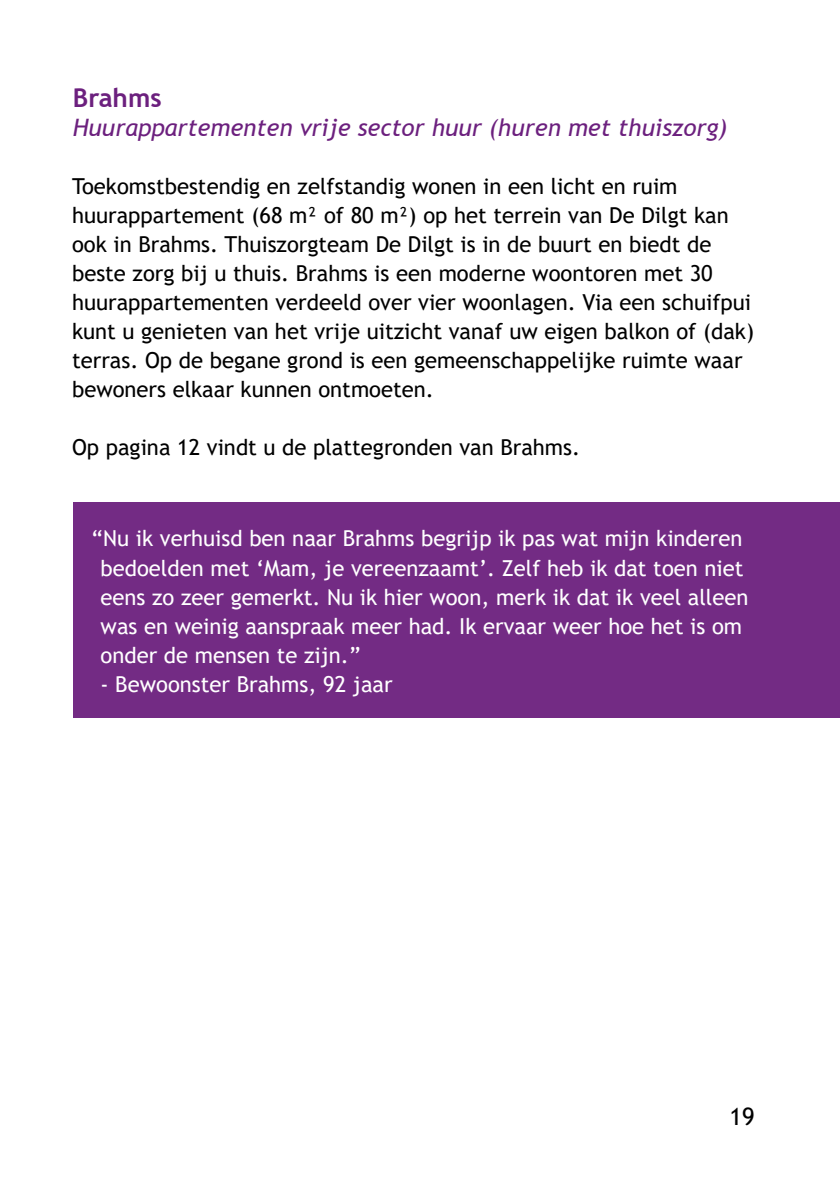
<style>
.page{position:relative;width:840px;height:1191px;background:#fff}
.page>*{position:absolute;margin:0;border:0;box-sizing:border-box;transform-origin:0 0}
.t1{font:700 26px "Trebuchet MS";color:#6c207e}
.t2{font:italic 24px "Trebuchet MS";color:#6c207e}
.t3{font:24px "Trebuchet MS";color:#000}
.t4{font:22px/29px "Trebuchet MS";color:#000}
.t5{font:22px/29.4px "Trebuchet MS";color:#fff}
</style>
<div class="page">
<div style="left:73px;top:502px;width:766px;height:216px;background:#732b84"></div>
<p class="t1" style="left:73px;top:82px;width:90px">Brahms</p>
<p class="t2" style="left:73px;top:113px;width:655px">Huurappartementen vrije sector huur (huren met thuiszorg)</p>
<p class="t4" style="left:72px;top:171px;width:683px">Toekomstbestendig en zelfstandig wonen in een licht en ruim huurappartement (68 m² of 80 m²) op het terrein van De Dilgt kan ook in Brahms. Thuiszorgteam De Dilgt is in de buurt en biedt de beste zorg bij u thuis. Brahms is een moderne woontoren met 30 huurappartementen verdeeld over vier woonlagen. Via een schuifpui kunt u genieten van het vrije uitzicht vanaf uw eigen balkon of (dak) terras. Op de begane grond is een gemeenschappelijke ruimte waar bewoners elkaar kunnen ontmoeten.</p>
<p class="t4" style="left:72px;top:432px;width:509px">Op pagina 12 vindt u de plattegronden van Brahms.</p>
<p class="t5" style="left:101px;top:523px;width:649px;text-indent:-9px">“Nu ik verhuisd ben naar Brahms begrijp ik pas wat mijn kinderen bedoelden met ‘Mam, je vereenzaamt’. Zelf heb ik dat toen niet eens zo zeer gemerkt. Nu ik hier woon, merk ik dat ik veel alleen was en weinig aanspraak meer had. Ik ervaar weer hoe het is om onder de mensen te zijn.”</p>
<p class="t5" style="left:101px;top:669px;width:293px">- Bewoonster Brahms, 92 jaar</p>
<p class="t3" style="left:729px;top:1101px;width:27px">19</p>
</div>
